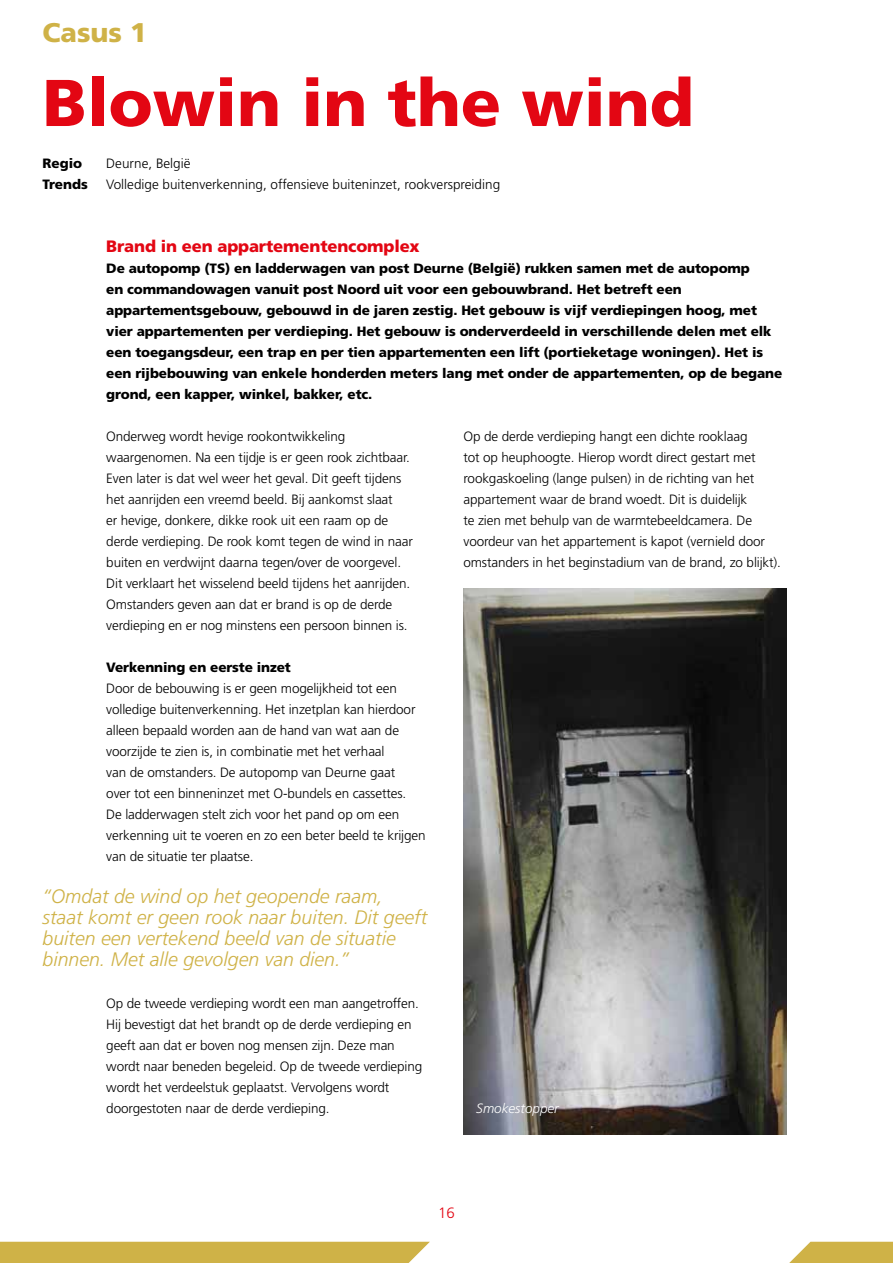
<style>
.page{position:relative;width:893px;height:1263px;background:#fff}
.page>*{position:absolute;margin:0;border:0;box-sizing:border-box;transform-origin:0 0}
.t1{font:900 66px "Frutiger LT Std";color:#e30613}
.t2{font:900 27px "Frutiger LT Std";color:#cfb247}
.t3{font:italic 300 19.5px/21px "Frutiger LT Std";color:#cfb247}
.t4{font:900 16.5px "Frutiger LT Std";letter-spacing:-.01em;color:#e30613}
.t5{font:300 15px "Frutiger LT Std";color:#e30613}
.t6{font:300 13.5px/21px "Frutiger LT Std";letter-spacing:-.01em;color:#000}
.t7{font:900 13.5px/21px "Frutiger LT Std";letter-spacing:-.01em;color:#000}
.t8{font:italic 300 13.5px "Frutiger LT Std";color:#fff}
</style>
<div class="page">
<div style="left:0;top:1242px;width:430px;height:21px;background:#cfb247"></div>
<svg style="left:789px;top:1242px;width:104px;height:21px;background:#d3b959"></svg>
<img style="left:463px;top:588px;width:324px;height:546px">
<h2 class="t2" style="left:43px;top:16px;width:106px">Casus 1</h2>
<h1 class="t1" style="left:43px;top:63px;width:653px">Blowin in the wind</h1>
<p class="t7" style="left:43px;top:153px;width:41px">Regio</p>
<p class="t6" style="left:106px;top:153px;width:86px">Deurne, België</p>
<p class="t7" style="left:43px;top:174px;width:47px">Trends</p>
<p class="t6" style="left:106px;top:174px;width:395px">Volledige buitenverkenning, offensieve buiteninzet, rookverspreiding</p>
<p class="t4" style="left:106px;top:236px;width:315px">Brand in een appartementencomplex</p>
<p class="t7" style="left:106px;top:258px;width:677px">De autopomp (TS) en ladderwagen van post Deurne (België) rukken samen met de autopomp<br>en commandowagen vanuit post Noord uit voor een gebouwbrand. Het betreft een appartementsgebouw, gebouwd in de jaren zestig. Het gebouw is vijf verdiepingen hoog, met vier appartementen per verdieping. Het gebouw is onderverdeeld in verschillende delen met elk een toegangsdeur, een trap en per tien appartementen een lift (portieketage woningen). Het is een rijbebouwing van enkele honderden meters lang met onder de appartementen, op de begane grond, een kapper, winkel, bakker, etc.</p>
<p class="t6" style="left:106px;top:426px;width:308px">Onderweg wordt hevige rookontwikkeling waargenomen. Na een tijdje is er geen rook zichtbaar.<br>Even later is dat wel weer het geval. Dit geeft tijdens het aanrijden een vreemd beeld. Bij aankomst slaat<br>er hevige, donkere, dikke rook uit een raam op de derde verdieping. De rook komt tegen de wind in naar buiten en verdwijnt daarna tegen/over de voorgevel.<br>Dit verklaart het wisselend beeld tijdens het aanrijden.<br>Omstanders geven aan dat er brand is op de derde verdieping en er nog minstens een persoon binnen is.</p>
<p class="t7" style="left:106px;top:657px;width:186px">Verkenning en eerste inzet</p>
<p class="t6" style="left:106px;top:678px;width:321px">Door de bebouwing is er geen mogelijkheid tot een volledige buitenverkenning. Het inzetplan kan hierdoor alleen bepaald worden aan de hand van wat aan de voorzijde te zien is, in combinatie met het verhaal<br>van de omstanders. De autopomp van Deurne gaat<br>over tot een binneninzet met O-bundels en cassettes.<br>De ladderwagen stelt zich voor het pand op om een verkenning uit te voeren en zo een beter beeld te krijgen van de situatie ter plaatse.</p>
<p class="t6" style="left:463px;top:426px;width:319px">Op de derde verdieping hangt een dichte rooklaag<br>tot op heuphoogte. Hierop wordt direct gestart met rookgaskoeling (lange pulsen) in de richting van het appartement waar de brand woedt. Dit is duidelijk<br>te zien met behulp van de warmtebeeldcamera. De voordeur van het appartement is kapot (vernield door omstanders in het beginstadium van de brand, zo blijkt).</p>
<h3 class="t3" style="left:43px;top:886px;width:386px">“Omdat de wind op het geopende raam, staat komt er geen rook naar buiten. Dit geeft buiten een vertekend beeld van de situatie binnen. Met alle gevolgen van dien.”</h3>
<p class="t6" style="left:106px;top:993px;width:317px">Op de tweede verdieping wordt een man aangetroffen.<br>Hij bevestigt dat het brandt op de derde verdieping en geeft aan dat er boven nog mensen zijn. Deze man wordt naar beneden begeleid. Op de tweede verdieping wordt het verdeelstuk geplaatst. Vervolgens wordt doorgestoten naar de derde verdieping.</p>
<p class="t8" style="left:476px;top:1101px;width:84px">Smokestopper</p>
<p class="t5" style="left:438px;top:1204px;width:18px">16</p>
</div>
